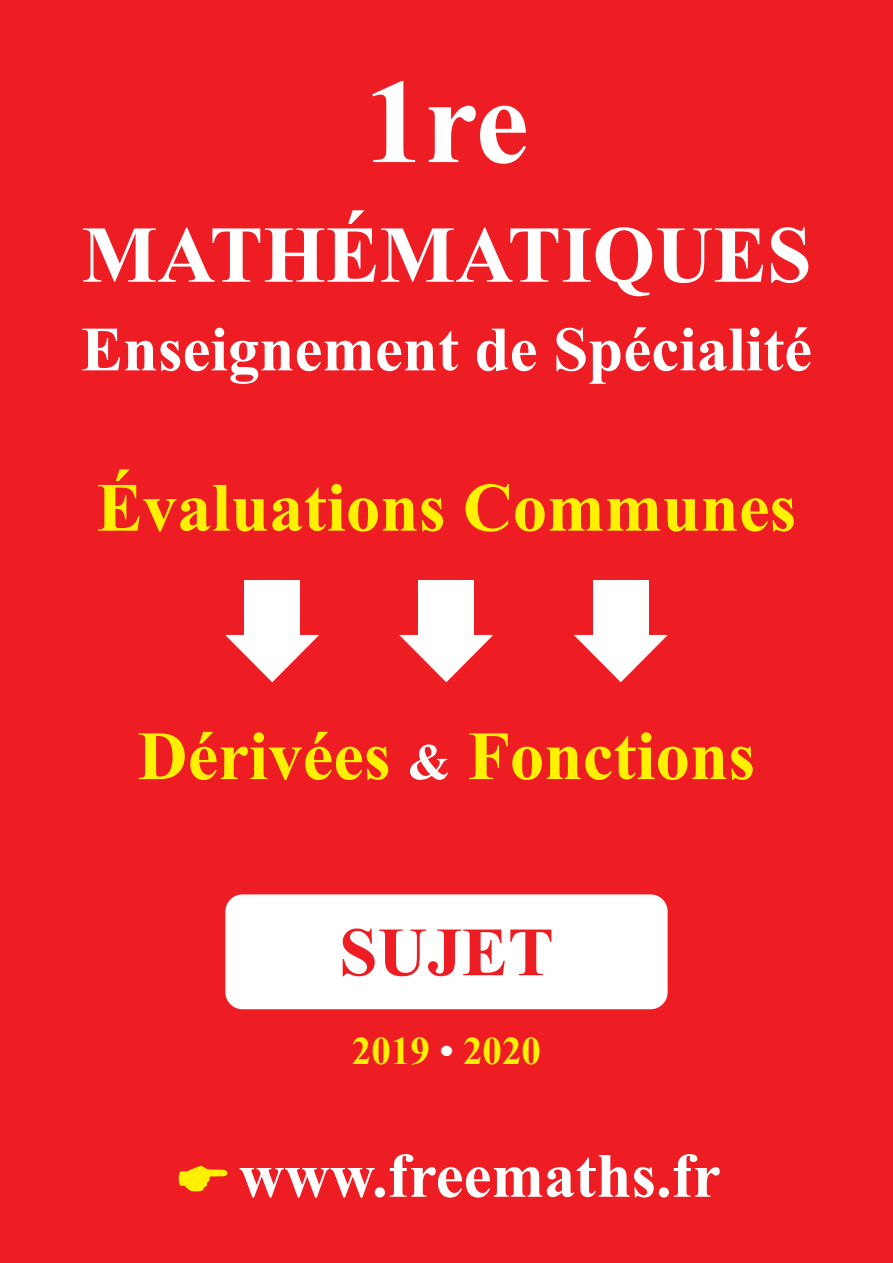
<style>
.page{position:relative;width:893px;height:1263px;background:#ee1d23}
.page>*{position:absolute;margin:0;border:0;box-sizing:border-box;transform-origin:0 0}
.t1{font:700 120px "Times New Roman";color:#fff}
.t2{font:700 80.4px "Times New Roman";color:#fff}
.t3{font:700 69px "Times New Roman";color:#fff101}
.t4{font:700 69px "Times New Roman";color:#ee1d23}
.t5{font:700 63px "Times New Roman";color:#fff}
.t6{font:700 39px "Times New Roman";color:#fff101}
.s1{font-size:51px;color:#fff}
.s2{color:#fff}
</style>
<div class="page">
<div style="left:225px;top:894px;width:443px;height:115px;background:#fff;border-radius:17px"></div>
<div style="left:245px;top:581px;width:55px;height:55px;background:#fff"></div>
<svg style="left:225px;top:635px;width:94px;height:47px"></svg>
<div style="left:419px;top:581px;width:55px;height:55px;background:#fff"></div>
<svg style="left:399px;top:635px;width:94px;height:47px"></svg>
<div style="left:593px;top:581px;width:55px;height:55px;background:#fff"></div>
<svg style="left:574px;top:635px;width:94px;height:47px"></svg>
<h1 class="t1" style="left:364px;top:39px;width:166px">1re</h1>
<p class="t2" style="left:81px;top:199px;width:732px">MATHÉMATIQUES</p>
<p class="t5" style="left:81px;top:306px;width:733px">Enseignement de Spécialité</p>
<p class="t3" style="left:97px;top:460px;width:701px">Évaluations Communes</p>
<p class="t3" style="left:138px;top:708px;width:619px">Dérivées <span class="s1">&amp;</span> Fonctions</p>
<p class="t4" style="left:339px;top:904px;width:216px">SUJET</p>
<p class="t6" style="left:352px;top:1024px;width:191px">2019 <span class="s2">•</span> 2020</p>
<p class="t5" style="left:239px;top:1132px;width:483px">www.freemaths.fr</p>
</div>
